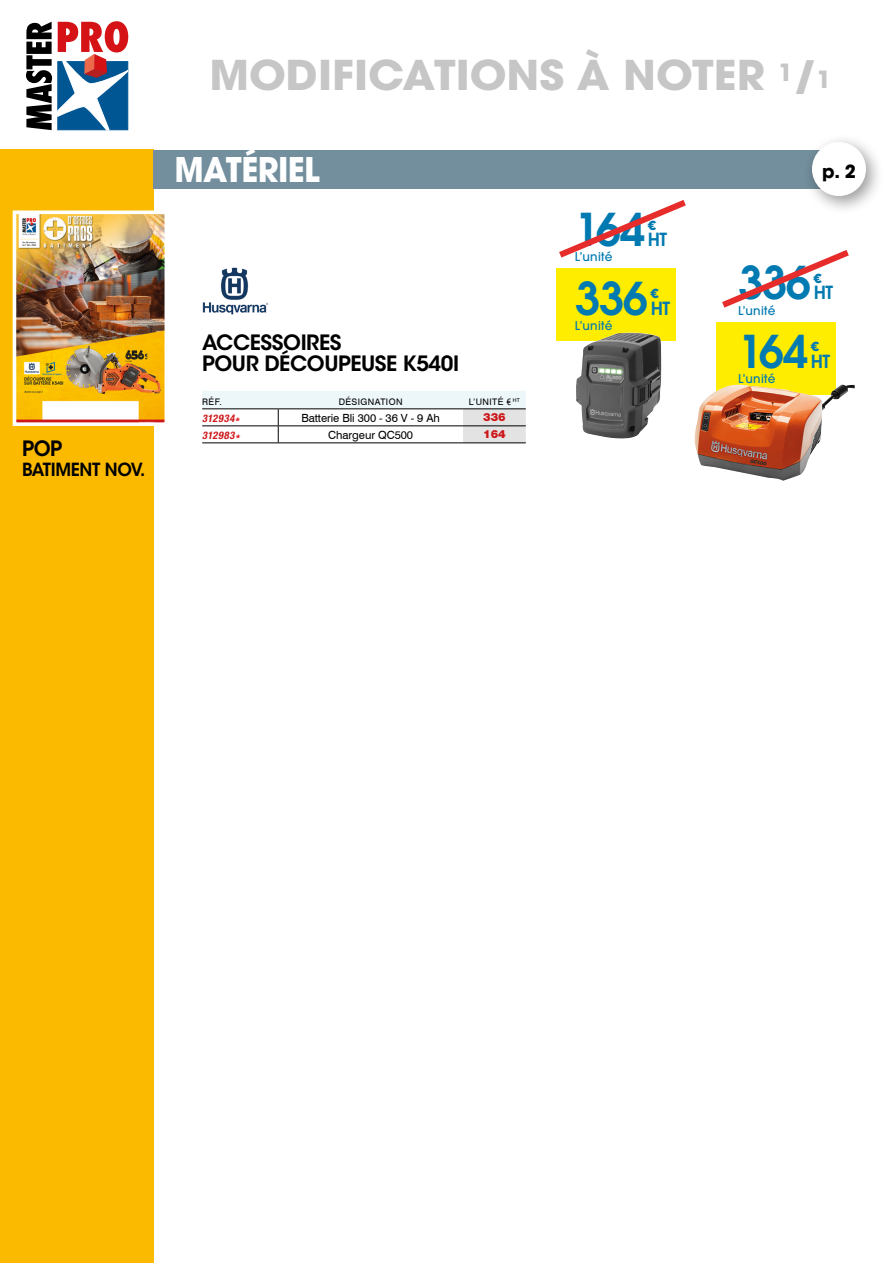
<style>
.page{position:relative;width:893px;height:1263px;background:#fff}
.page>*{position:absolute;margin:0;border:0;box-sizing:border-box;transform-origin:0 0}
.t1{font:600 45px "ITC Avant Garde Pro";letter-spacing:-.03em;color:#007ab1}
.t2{font:700 40.8px "ITC Avant Garde Pro";color:#c6c6c6;scale:1.06 1}
.t3{font:700 33.75px "ITC Avant Garde Pro";letter-spacing:-.02em;color:#fff;scale:.95 1}
.t4{font:600 21px/21.8px "ITC Avant Garde Std";letter-spacing:-.02em;color:#000}
.t5{font:600 21px "ITC Avant Garde Std";letter-spacing:-.02em;color:#000;scale:.95 1}
.t6{font:600 18px "ITC Avant Garde Std";letter-spacing:-.02em;color:#000;scale:.95 1}
.t7{font:600 18px "ITC Avant Garde Pro";letter-spacing:-.035em;color:#007ab1}
.t8{font:700 18px "ITC Avant Garde Pro";color:#000}
.t9{font:900 13.05px "Gotham";color:#007ab1}
.t10{font:500 12px "ITC Avant Garde Pro";letter-spacing:.025em;color:#007ab1}
.t11{font:11.25px "Swiss 721 BT";letter-spacing:-.005em;color:#000}
.t12{font:900 11.25px "Helvetica Neue LT Std";color:#cd1719}
.t13{font:italic 700 condensed 10.5px "Helvetica Neue LT Std";color:#cd1719}
.t14{font:9px "Swiss 721 BT";letter-spacing:.045em;color:#000}
.s1{font-size:40.35px}
.s2{font-size:23.55px}
.s3{font-family:"Roboto"}
.s4{color:#e30613}
</style>
<div class="page">
<svg style="left:26px;top:21px;width:103px;height:109px"></svg>
<div style="left:716px;top:323px;width:120px;height:72px;background:#ffed00"></div>
<div style="left:556px;top:268px;width:120px;height:72px;background:#ffed00"></div>
<div style="left:0;top:150px;width:153px;height:1113px;background:#fbba00"></div>
<img style="left:18px;top:215px;width:145px;height:206px">
<div style="left:13px;top:210px;width:155px;height:216px;border:4px solid #fff"></div>
<div style="left:153px;top:150px;width:686px;height:38px;background:#738e9c"></div>
<div style="left:802px;top:132px;width:82px;height:82px;background:#000;opacity:.4"></div>
<div style="left:812px;top:142px;width:54px;height:54px;background:#fff;border-radius:50%"></div>
<img style="left:202px;top:267px;width:66px;height:48px">
<img style="left:694px;top:384px;width:161px;height:97px">
<svg style="left:202px;top:391px;width:324px;height:51px"></svg>
<hr style="left:463px;top:425px;width:63px;height:1px;background:#000">
<hr style="left:463px;top:442px;width:63px;height:1px;background:#000">
<hr style="left:202px;top:408px;width:76px;height:1px;background:#000">
<hr style="left:463px;top:408px;width:63px;height:1px;background:#000">
<hr style="left:278px;top:425px;width:185px;height:1px;background:#000">
<hr style="left:278px;top:442px;width:185px;height:1px;background:#000">
<hr style="left:202px;top:425px;width:76px;height:1px;background:#000">
<hr style="left:202px;top:442px;width:76px;height:1px;background:#000">
<hr style="left:278px;top:408px;width:185px;height:1px;background:#000">
<img style="left:576px;top:333px;width:86px;height:106px">
<svg style="left:722px;top:250px;width:127px;height:58px"></svg>
<svg style="left:559px;top:200px;width:127px;height:58px"></svg>
<h3 class="t5" style="left:22px;top:435px;width:44px">POP</h3>
<h3 class="t6" style="left:22px;top:458px;width:131px">BATIMENT NOV.</h3>
<h2 class="t2" style="left:209px;top:48px;width:588px">MODIFICATIONS À NOTER <sup>1</sup><span class="s1">/</span><span class="s2">1</span></h2>
<h3 class="t3" style="left:174px;top:147px;width:155px">MATÉRIEL</h3>
<h3 class="t4" style="left:202px;top:331px;width:258px">ACCESSOIRES<br>POUR DÉCOUPEUSE K540I</h3>
<p class="t14" style="left:202px;top:396px;width:21px">RÉF.</p>
<p class="t14" style="left:339px;top:396px;width:65px">DÉSIGNATION</p>
<p class="t14" style="left:469px;top:396px;width:52px">L’UNITÉ <span class="s3">€</span> <sup>HT</sup></p>
<p class="t13" style="left:202px;top:411px;width:40px">312934<span class="s4">*</span></p>
<p class="t11" style="left:301px;top:411px;width:140px">Batterie Bli 300 - 36 V - 9 Ah</p>
<p class="t12" style="left:483px;top:411px;width:24px">336</p>
<p class="t13" style="left:202px;top:428px;width:41px">312983<span class="s4">*</span></p>
<p class="t11" style="left:328px;top:428px;width:86px">Chargeur QC500</p>
<p class="t12" style="left:483px;top:428px;width:24px">164</p>
<h1 class="t1" style="left:575px;top:200px;width:72px">164</h1>
<p class="t9" style="left:647px;top:216px;width:10px">€</p>
<h3 class="t7" style="left:648px;top:228px;width:21px">HT</h3>
<p class="t10" style="left:575px;top:249px;width:39px">L’unité</p>
<h1 class="t1" style="left:575px;top:269px;width:74px">336</h1>
<p class="t9" style="left:650px;top:285px;width:10px">€</p>
<h3 class="t7" style="left:651px;top:296px;width:21px">HT</h3>
<p class="t10" style="left:575px;top:318px;width:39px">L’unité</p>
<h3 class="t8" style="left:822px;top:159px;width:35px">p. 2</h3>
<h1 class="t1" style="left:738px;top:254px;width:74px">336</h1>
<p class="t9" style="left:813px;top:269px;width:10px">€</p>
<h3 class="t7" style="left:814px;top:281px;width:21px">HT</h3>
<p class="t10" style="left:738px;top:302px;width:39px">L’unité</p>
<h1 class="t1" style="left:738px;top:322px;width:72px">164</h1>
<p class="t9" style="left:810px;top:338px;width:10px">€</p>
<h3 class="t7" style="left:811px;top:349px;width:21px">HT</h3>
<p class="t10" style="left:738px;top:371px;width:39px">L’unité</p>
</div>
